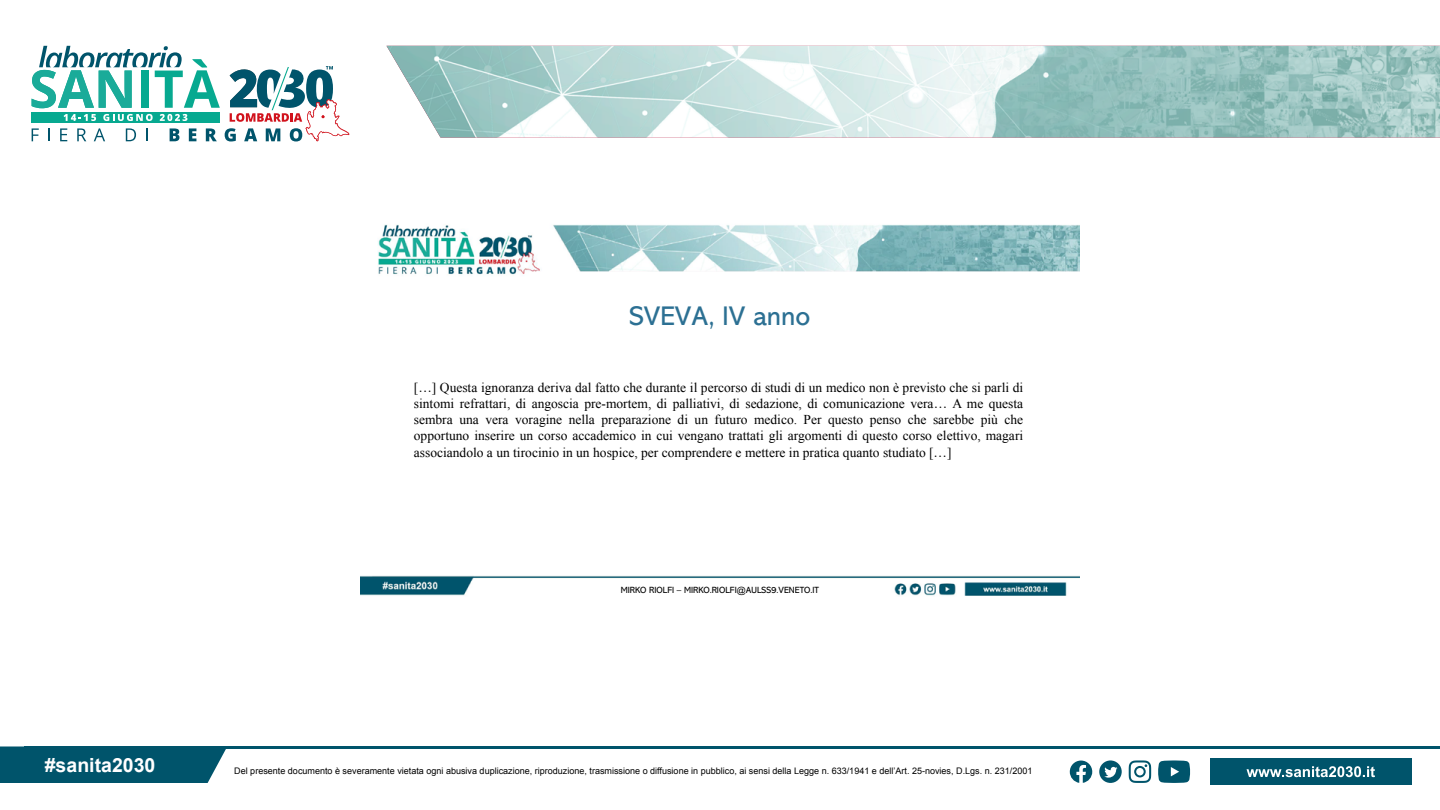
<style>
.page{position:relative;width:1440px;height:810px;background:#fff}
.page>*{position:absolute;margin:0;border:0;box-sizing:border-box;transform-origin:0 0}
.t1{font:27px "Abadi";color:#2c7093}
.t2{font:700 19.5px "Arial";color:#fff}
.t3{font:13.5px/16.2px "Times New Roman";color:#000;text-align:justify}
.t4{font:9px "Arial";color:#000}
.t5{font:9px "Abadi";color:#000}
</style>
<div class="page">
<img style="left:386px;top:46px;width:1054px;height:92px">
<svg style="left:32px;top:46px;width:317px;height:95px"></svg>
<div style="left:0;top:746px;width:226px;height:37px;background:#00546b"></div>
<div style="left:1210px;top:759px;width:201px;height:26px;background:#00546b"></div>
<hr style="left:24px;top:746px;width:1416px;height:3px;background:#00546b">
<svg style="left:1247px;top:766px;width:128px;height:11px"></svg>
<svg style="left:1129px;top:760px;width:22px;height:23px"></svg>
<svg style="left:1158px;top:760px;width:32px;height:23px"></svg>
<svg style="left:1070px;top:761px;width:22px;height:22px"></svg>
<svg style="left:1099px;top:760px;width:23px;height:23px"></svg>
<img style="left:360px;top:224px;width:720px;height:372px">
<h2 class="t2" style="left:45px;top:752px;width:112px">#sanita2030</h2>
<h1 class="t1" style="left:630px;top:301px;width:182px">SVEVA, IV anno</h1>
<p class="t3" style="left:414px;top:379px;width:611px">[…] Questa ignoranza deriva dal fatto che durante il percorso di studi di un medico non è previsto che si parli di sintomi refrattari, di angoscia pre-mortem, di palliativi, di sedazione, di comunicazione vera… A me questa sembra una vera voragine nella preparazione di un futuro medico. Per questo penso che sarebbe più che opportuno inserire un corso accademico in cui vengano trattati gli argomenti di questo corso elettivo, magari associandolo a un tirocinio in un hospice, per comprendere e mettere in pratica quanto studiato […]</p>
<p class="t5" style="left:621px;top:585px;width:200px">MIRKO RIOLFI – MIRKO.RIOLFI@AULSS9.VENETO.IT</p>
<p class="t4" style="left:234px;top:765px;width:800px">Del presente documento è severamente vietata ogni abusiva duplicazione, riproduzione, trasmissione o diffusione in pubblico, ai sensi della Legge n. 633/1941 e dell’Art. 25-novies, D.Lgs. n. 231/2001</p>
</div>
